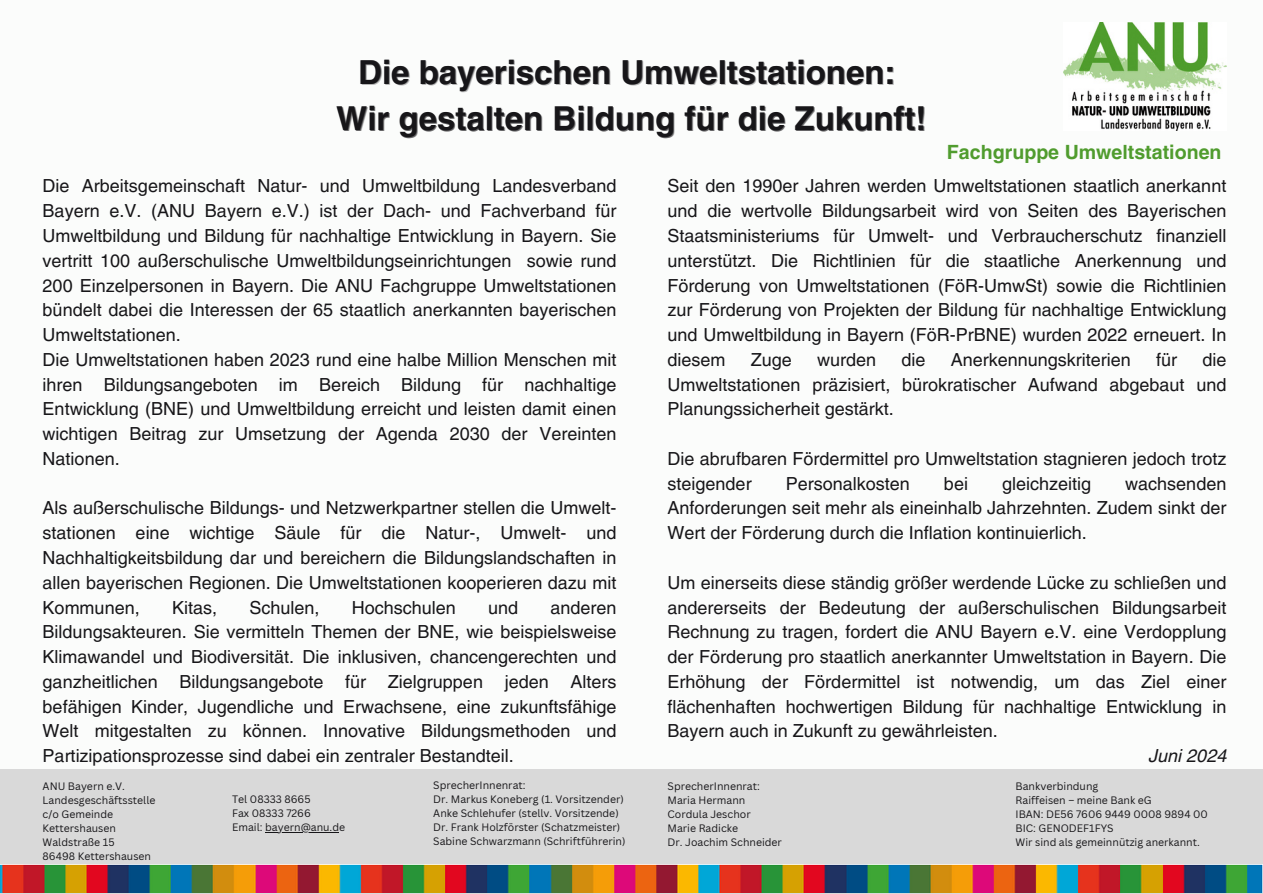
<style>
.page{position:relative;width:1263px;height:894px;background:#fff}
.page>*{position:absolute;margin:0;border:0;box-sizing:border-box;transform-origin:0 0}
.t1{font:700 33px "Helvetica LT Pro";color:#171619}
.t2{font:700 19.65px "Helvetica LT Pro";color:#509c2e}
.t3{font:18px/24.8px "Helvetica LT Pro";color:#171619;text-align:justify}
.t4{font:italic 18px "Helvetica LT Pro";color:#171619}
.t5{font:10.5px/14px "Canva Sans";color:#171619}
</style>
<div class="page">
<div style="left:0;top:0;width:1263px;height:893px;background:#fbfcfb"></div>
<img style="left:1063px;top:23px;width:163px;height:108px">
<div style="left:0;top:769px;width:1263px;height:124px;background:#d9d9d9"></div>
<img style="left:0;top:864px;width:1263px;height:28px">
<hr style="left:265px;top:831px;width:74px;height:1px;background:#171619">
<h2 class="t1" style="left:358px;top:60px;width:539px">Die bayerischen Umweltstationen:</h2>
<h3 class="t1" style="left:336px;top:106px;width:592px">Wir gestalten Bildung für die Zukunft!</h3>
<p class="t2" style="left:947px;top:144px;width:276px">Fachgruppe Umweltstationen</p>
<h3 class="t3" style="left:43px;top:175px;width:575px;text-align:left">Die Arbeitsgemeinschaft Natur- und Umweltbildung Landesverband Bayern e.V. (ANU Bayern e.V.) ist der Dach- und Fachverband für Umweltbildung und Bildung für nachhaltige Entwicklung in Bayern. Sie vertritt 100 außerschulische Umweltbildungseinrichtungen sowie rund 200 Einzelpersonen in Bayern. Die ANU Fachgruppe Umweltstationen bündelt dabei die Interessen der 65 staatlich anerkannten bayerischen Umweltstationen.<br>Die Umweltstationen haben 2023 rund eine halbe Million Menschen mit ihren Bildungsangeboten im Bereich Bildung für nachhaltige Entwicklung (BNE) und Umweltbildung erreicht und leisten damit einen wichtigen Beitrag zur Umsetzung der Agenda 2030 der Vereinten Nationen.</h3>
<h3 class="t3" style="left:43px;top:497px;width:575px">Als außerschulische Bildungs- und Netzwerkpartner stellen die Umwelt&shy;stationen eine wichtige Säule für die Natur-, Umwelt- und Nachhaltigkeitsbildung dar und bereichern die Bildungslandschaften in allen bayerischen Regionen. Die Umweltstationen kooperieren dazu mit Kommunen,</h3>
<h3 class="t3" style="left:172px;top:596px;width:47px">Kitas,</h3>
<h3 class="t3" style="left:249px;top:596px;width:72px">Schulen,</h3>
<h3 class="t3" style="left:352px;top:596px;width:106px">Hochschulen</h3>
<h3 class="t3" style="left:488px;top:596px;width:32px">und</h3>
<h3 class="t3" style="left:43px;top:596px;width:575px;text-indent:508px">anderen Bildungsakteuren. Sie vermitteln Themen der BNE, wie beispielsweise Klimawandel und Biodiversität. Die inklusiven, chancengerechten und ganzheitlichen Bildungsangebote für Zielgruppen jeden Alters befähigen Kinder, Jugendliche und Erwachsene, eine zukunftsfähige Welt mitgestalten zu können. Innovative Bildungsmethoden und Partizipationsprozesse sind dabei ein zentraler Bestandteil.</h3>
<p class="t5" style="left:43px;top:778px;width:84px">ANU Bayern e.V.</p>
<p class="t5" style="left:43px;top:792px;width:114px">Landesgeschäftsstelle</p>
<p class="t5" style="left:43px;top:806px;width:75px">c/o Gemeinde<br>Kettershausen</p>
<p class="t5" style="left:43px;top:834px;width:73px">Waldstraße 15</p>
<p class="t5" style="left:43px;top:848px;width:110px">86498 Kettershausen</p>
<p class="t5" style="left:232px;top:791px;width:80px">Tel 08333 8665</p>
<p class="t5" style="left:232px;top:805px;width:115px">Fax 08333 7266<br>Email: bayern@anu.de</p>
<p class="t5" style="left:433px;top:777px;width:94px">SprecherInnenrat:</p>
<p class="t5" style="left:433px;top:791px;width:192px">Dr. Markus Koneberg (1. Vorsitzender)</p>
<p class="t5" style="left:433px;top:805px;width:187px">Anke Schlehufer (stellv. Vorsitzende)</p>
<p class="t5" style="left:433px;top:819px;width:188px">Dr. Frank Holzförster (Schatzmeister)</p>
<p class="t5" style="left:433px;top:833px;width:194px">Sabine Schwarzmann (Schriftführerin)</p>
<h3 class="t3" style="left:668px;top:175px;width:560px">Seit den 1990er Jahren werden Umweltstationen staatlich anerkannt und die wertvolle Bildungsarbeit wird von Seiten des Bayerischen Staatsministeriums für Umwelt- und Verbraucherschutz finanziell unterstützt. Die Richtlinien für die staatliche Anerkennung und Förderung von Umweltstationen (FöR-UmwSt) sowie die Richtlinien zur Förderung von Projekten der Bildung für nachhaltige Entwicklung und Umweltbildung in Bayern (FöR-PrBNE) wurden 2022 erneuert. In diesem</h3>
<h3 class="t3" style="left:751px;top:349px;width:43px">Zuge</h3>
<h3 class="t3" style="left:817px;top:349px;width:61px">wurden</h3>
<h3 class="t3" style="left:901px;top:349px;width:26px">die</h3>
<h3 class="t3" style="left:951px;top:349px;width:182px">Anerkennungskriterien</h3>
<h3 class="t3" style="left:1156px;top:349px;width:23px">für</h3>
<h3 class="t3" style="left:668px;top:349px;width:560px;text-indent:535px">die Umweltstationen präzisiert, bürokratischer Aufwand abgebaut und Planungssicherheit gestärkt.</h3>
<p class="t3" style="left:668px;top:448px;width:560px">Die abrufbaren Fördermittel pro Umweltstation stagnieren jedoch trotz steigender</p>
<p class="t3" style="left:668px;top:472px;width:560px;text-indent:458px">wachsenden Anforderungen seit mehr als eineinhalb Jahrzehnten. Zudem sinkt der Wert der Förderung durch die Inflation kontinuierlich.</p>
<p class="t3" style="left:668px;top:571px;width:560px">Um einerseits diese ständig größer werdende Lücke zu schließen und</p>
<p class="t3" style="left:668px;top:596px;width:560px">andererseits der Bedeutung der außerschulischen Bildungsarbeit</p>
<p class="t3" style="left:668px;top:621px;width:560px">Rechnung zu tragen, fordert die ANU Bayern e.V. eine Verdopplung</p>
<p class="t3" style="left:668px;top:646px;width:560px">der Förderung pro staatlich anerkannter Umweltstation in Bayern. Die</p>
<p class="t3" style="left:668px;top:670px;width:560px">Erhöhung der Fördermittel ist notwendig, um das Ziel einer</p>
<p class="t3" style="left:668px;top:695px;width:560px">flächenhaften hochwertigen Bildung für nachhaltige Entwicklung in</p>
<p class="t3" style="left:668px;top:720px;width:332px">Bayern auch in Zukunft zu gewährleisten.</p>
<p class="t4" style="left:1148px;top:749px;width:80px">Juni 2024</p>
<p class="t3" style="left:786px;top:472px;width:126px">Personalkosten</p>
<p class="t3" style="left:944px;top:472px;width:26px">bei</p>
<p class="t3" style="left:1002px;top:472px;width:91px">gleichzeitig</p>
<p class="t5" style="left:668px;top:778px;width:94px">SprecherInnenrat:</p>
<p class="t5" style="left:668px;top:792px;width:79px">Maria Hermann</p>
<p class="t5" style="left:668px;top:806px;width:85px">Cordula Jeschor</p>
<p class="t5" style="left:668px;top:820px;width:72px">Marie Radicke</p>
<p class="t5" style="left:668px;top:834px;width:116px">Dr. Joachim Schneider</p>
<p class="t5" style="left:1015px;top:778px;width:84px">Bankverbindung</p>
<p class="t5" style="left:1015px;top:792px;width:138px">Raiffeisen – meine Bank eG</p>
<p class="t5" style="left:1015px;top:806px;width:194px">IBAN: DE56 7606 9449 0008 9894 00</p>
<p class="t5" style="left:1015px;top:820px;width:99px">BIC: GENODEF1FYS</p>
<p class="t5" style="left:1015px;top:834px;width:186px">Wir sind als gemeinnützig anerkannt.</p>
</div>
